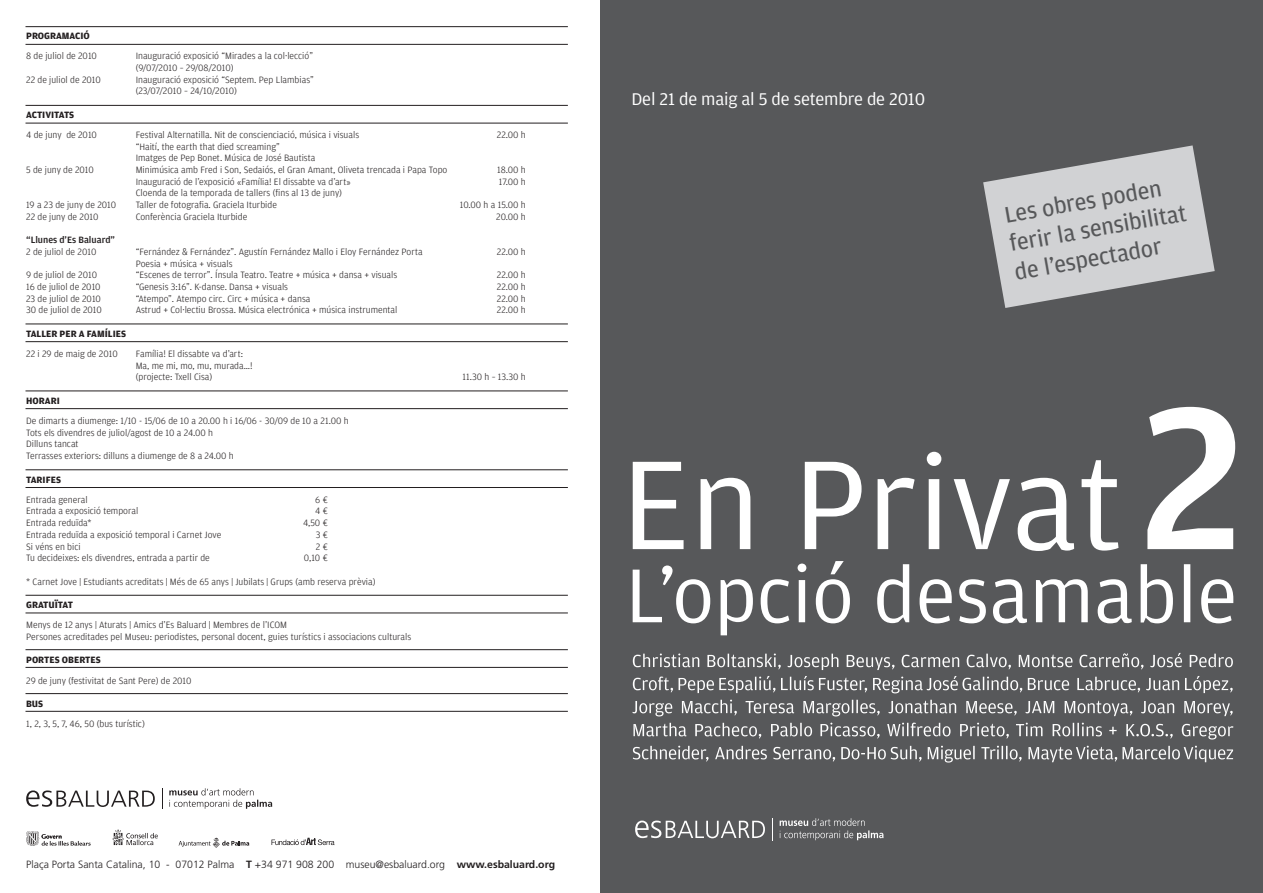
<style>
.page{position:relative;width:1263px;height:893px;background:#fff}
.page>*{position:absolute;margin:0;border:0;box-sizing:border-box;transform-origin:0 0}
.t1{font:24px/28.8px "Amplitude";color:#57585a}
.t2{font:18px "Amplitude";letter-spacing:-.01em;color:#fff}
.t3{font:300 10.5px "Frutiger";color:#231f20}
.t4{font:300 9.75px/11.7px "Amplitude";color:#231f20}
.t5{font:700 9.75px "Amplitude";color:#231f20}
.t6{font:500 9.75px "Amplitude";color:#231f20}
.s1{font-weight:700}
</style>
<div class="page">
<div style="left:600px;top:0;width:663px;height:893px;background:#57585a"></div>
<svg style="left:633px;top:561px;width:600px;height:74px"></svg>
<svg style="left:633px;top:407px;width:602px;height:144px"></svg>
<svg style="left:179px;top:838px;width:70px;height:10px"></svg>
<svg style="left:112px;top:830px;width:46px;height:15px"></svg>
<svg style="left:271px;top:838px;width:63px;height:7px"></svg>
<svg style="left:162px;top:788px;width:1px;height:21px"></svg>
<svg style="left:169px;top:788px;width:103px;height:21px"></svg>
<svg style="left:26px;top:790px;width:129px;height:17px"></svg>
<svg style="left:26px;top:831px;width:65px;height:15px"></svg>
<hr style="left:26px;top:44px;width:542px;height:1px;background:#231f20">
<hr style="left:26px;top:123px;width:542px;height:1px;background:#231f20">
<hr style="left:26px;top:341px;width:542px;height:1px;background:#231f20">
<hr style="left:26px;top:408px;width:542px;height:1px;background:#231f20">
<hr style="left:26px;top:487px;width:542px;height:1px;background:#231f20">
<hr style="left:26px;top:613px;width:542px;height:1px;background:#231f20">
<hr style="left:26px;top:667px;width:542px;height:1px;background:#231f20">
<hr style="left:26px;top:711px;width:542px;height:1px;background:#231f20">
<hr style="left:26px;top:26px;width:542px;height:1px;background:#231f20">
<hr style="left:26px;top:105px;width:542px;height:1px;background:#231f20">
<hr style="left:26px;top:324px;width:542px;height:1px;background:#231f20">
<hr style="left:26px;top:391px;width:542px;height:1px;background:#231f20">
<hr style="left:26px;top:469px;width:542px;height:1px;background:#231f20">
<hr style="left:26px;top:595px;width:542px;height:1px;background:#231f20">
<hr style="left:26px;top:649px;width:542px;height:1px;background:#231f20">
<hr style="left:26px;top:693px;width:542px;height:1px;background:#231f20">
<svg style="left:772px;top:818px;width:1px;height:22px"></svg>
<svg style="left:780px;top:818px;width:103px;height:22px"></svg>
<svg style="left:635px;top:821px;width:130px;height:17px"></svg>
<svg style="left:633px;top:723px;width:600px;height:16px"></svg>
<svg style="left:632px;top:700px;width:601px;height:16px"></svg>
<svg style="left:633px;top:676px;width:600px;height:17px"></svg>
<svg style="left:633px;top:653px;width:600px;height:17px"></svg>
<svg style="left:983px;top:145px;width:232px;height:163px"></svg>
<svg style="left:633px;top:746px;width:600px;height:16px"></svg>
<p class="t5" style="left:26px;top:30px;width:65px">PROGRAMACIÓ</p>
<p class="t4" style="left:26px;top:50px;width:72px">8 de juliol de 2010</p>
<p class="t4" style="left:136px;top:50px;width:179px">Inauguració exposició “Mirades a la col·lecció” (9/07/2010 – 29/08/2010)</p>
<p class="t4" style="left:26px;top:74px;width:76px">22 de juliol de 2010</p>
<p class="t4" style="left:136px;top:74px;width:180px">Inauguració exposició “Septem. Pep Llambias” (23/07/2010 – 24/10/2010)</p>
<p class="t5" style="left:26px;top:109px;width:50px">ACTIVITATS</p>
<p class="t4" style="left:26px;top:129px;width:72px">4 de juny de 2010</p>
<p class="t4" style="left:136px;top:129px;width:225px">Festival Alternatilla. Nit de conscienciació, música i visuals</p>
<p class="t4" style="left:497px;top:129px;width:30px">22.00 h</p>
<p class="t4" style="left:136px;top:141px;width:181px">“Haití, the earth that died screaming”<br>Imatges de Pep Bonet. Música de José Bautista</p>
<p class="t4" style="left:26px;top:164px;width:69px">5 de juny de 2010</p>
<p class="t4" style="left:136px;top:164px;width:313px">Minimúsica amb Fred i Son, Sedaiós, el Gran Amant, Oliveta trencada i Papa Topo</p>
<p class="t4" style="left:497px;top:164px;width:30px">18.00 h</p>
<p class="t4" style="left:136px;top:176px;width:216px">Inauguració de l’exposició «Família! El dissabte va d’art»</p>
<p class="t4" style="left:499px;top:176px;width:28px">17.00 h</p>
<p class="t4" style="left:136px;top:187px;width:208px">Cloenda de la temporada de tallers (fins al 13 de juny)</p>
<p class="t4" style="left:26px;top:199px;width:92px">19 a 23 de juny de 2010</p>
<p class="t4" style="left:136px;top:199px;width:143px">Taller de fotografia. Graciela Iturbide</p>
<p class="t4" style="left:460px;top:199px;width:67px">10.00 h a 15.00 h</p>
<p class="t4" style="left:26px;top:211px;width:74px">22 de juny de 2010</p>
<p class="t4" style="left:136px;top:211px;width:113px">Conferència Graciela Iturbide</p>
<p class="t4" style="left:496px;top:211px;width:31px">20.00 h</p>
<p class="t6" style="left:26px;top:235px;width:90px">“Llunes d’Es Baluard”</p>
<p class="t4" style="left:26px;top:246px;width:72px">2 de juliol de 2010</p>
<p class="t4" style="left:136px;top:246px;width:289px">“Fernández &amp; Fernández”. Agustín Fernández Mallo i Eloy Fernández Porta</p>
<p class="t4" style="left:497px;top:246px;width:30px">22.00 h</p>
<p class="t4" style="left:136px;top:258px;width:98px">Poesia + música + visuals</p>
<p class="t4" style="left:26px;top:269px;width:72px">9 de juliol de 2010</p>
<p class="t4" style="left:136px;top:269px;width:263px">“Escenes de terror”. Ínsula Teatro. Teatre + música + dansa + visuals</p>
<p class="t4" style="left:497px;top:269px;width:30px">22.00 h</p>
<p class="t4" style="left:26px;top:281px;width:76px">16 de juliol de 2010</p>
<p class="t4" style="left:136px;top:281px;width:154px">“Genesis 3:16”. K-danse. Dansa + visuals</p>
<p class="t4" style="left:497px;top:281px;width:30px">22.00 h</p>
<p class="t4" style="left:26px;top:293px;width:76px">23 de juliol de 2010</p>
<p class="t4" style="left:136px;top:293px;width:176px">“Atempo”. Atempo circ. Circ + música + dansa</p>
<p class="t4" style="left:497px;top:293px;width:30px">22.00 h</p>
<p class="t4" style="left:26px;top:304px;width:77px">30 de juliol de 2010</p>
<p class="t4" style="left:136px;top:304px;width:263px">Astrud + Col·lectiu Brossa. Música electrónica + música instrumental</p>
<p class="t4" style="left:497px;top:304px;width:30px">22.00 h</p>
<p class="t5" style="left:26px;top:328px;width:101px">TALLER PER A FAMÍLIES</p>
<p class="t4" style="left:26px;top:348px;width:93px">22 i 29 de maig de 2010</p>
<p class="t4" style="left:136px;top:348px;width:118px">Família! El dissabte va d’art:<br>Ma, me mi, mo, mu, murada…! (projecte: Txell Cisa)</p>
<p class="t4" style="left:463px;top:371px;width:65px">11.30 h – 13.30 h</p>
<p class="t5" style="left:26px;top:395px;width:35px">HORARI</p>
<p class="t4" style="left:26px;top:415px;width:324px">De dimarts a diumenge: 1/10 - 15/06 de 10 a 20.00 h i 16/06 - 30/09 de 10 a 21.00 h Tots els divendres de juliol/agost de 10 a 24.00 h<br>Dilluns tancat<br>Terrasses exteriors: dilluns a diumenge de 8 a 24.00 h</p>
<p class="t5" style="left:26px;top:474px;width:36px">TARIFES</p>
<p class="t4" style="left:26px;top:494px;width:63px">Entrada general</p>
<p class="t4" style="left:315px;top:494px;width:14px">6 €</p>
<p class="t4" style="left:26px;top:505px;width:114px">Entrada a exposició temporal</p>
<p class="t4" style="left:315px;top:505px;width:14px">4 €</p>
<p class="t4" style="left:26px;top:517px;width:67px">Entrada reduïda*</p>
<p class="t4" style="left:303px;top:517px;width:26px">4,50 €</p>
<p class="t4" style="left:26px;top:529px;width:197px">Entrada reduïda a exposició temporal i Carnet Jove</p>
<p class="t4" style="left:316px;top:529px;width:14px">3 €</p>
<p class="t4" style="left:26px;top:540px;width:56px">Si véns en bici</p>
<p class="t4" style="left:316px;top:540px;width:13px">2 €</p>
<p class="t4" style="left:26px;top:552px;width:185px">Tu decideixes: els divendres, entrada a partir de</p>
<p class="t4" style="left:304px;top:552px;width:25px">0,10 €</p>
<p class="t4" style="left:26px;top:576px;width:351px">* Carnet Jove | Estudiants acreditats | Més de 65 anys | Jubilats | Grups (amb reserva prèvia)</p>
<p class="t5" style="left:26px;top:599px;width:48px">GRATUÏTAT</p>
<p class="t4" style="left:26px;top:619px;width:387px">Menys de 12 anys | Aturats | Amics d’Es Baluard | Membres de l’ICOM<br>Persones acreditades pel Museu: periodistes, personal docent, guies turístics i associacions culturals</p>
<p class="t5" style="left:26px;top:655px;width:76px">PORTES OBERTES</p>
<p class="t4" style="left:26px;top:674px;width:167px">29 de juny (festivitat de Sant Pere) de 2010</p>
<p class="t5" style="left:26px;top:698px;width:19px">BUS</p>
<p class="t4" style="left:26px;top:718px;width:120px">1, 2, 3, 5, 7, 46, 50 (bus turístic)</p>
<p class="t3" style="left:26px;top:858px;width:531px">Plaça Porta Santa Catalina, 10 - 07012 Palma <span class="s1">T</span> +34 971 908 200 museu@esbaluard.org <span class="s1">www.esbaluard.org</span></p>
<h2 class="t2" style="left:631px;top:89px;width:295px">Del 21 de maig al 5 de setembre de 2010</h2>
<h1 class="t1" style="left:1002px;top:201px;width:181px;rotate:-10deg">Les obres poden ferir la sensibilitat de l’espectador</h1>
</div>
